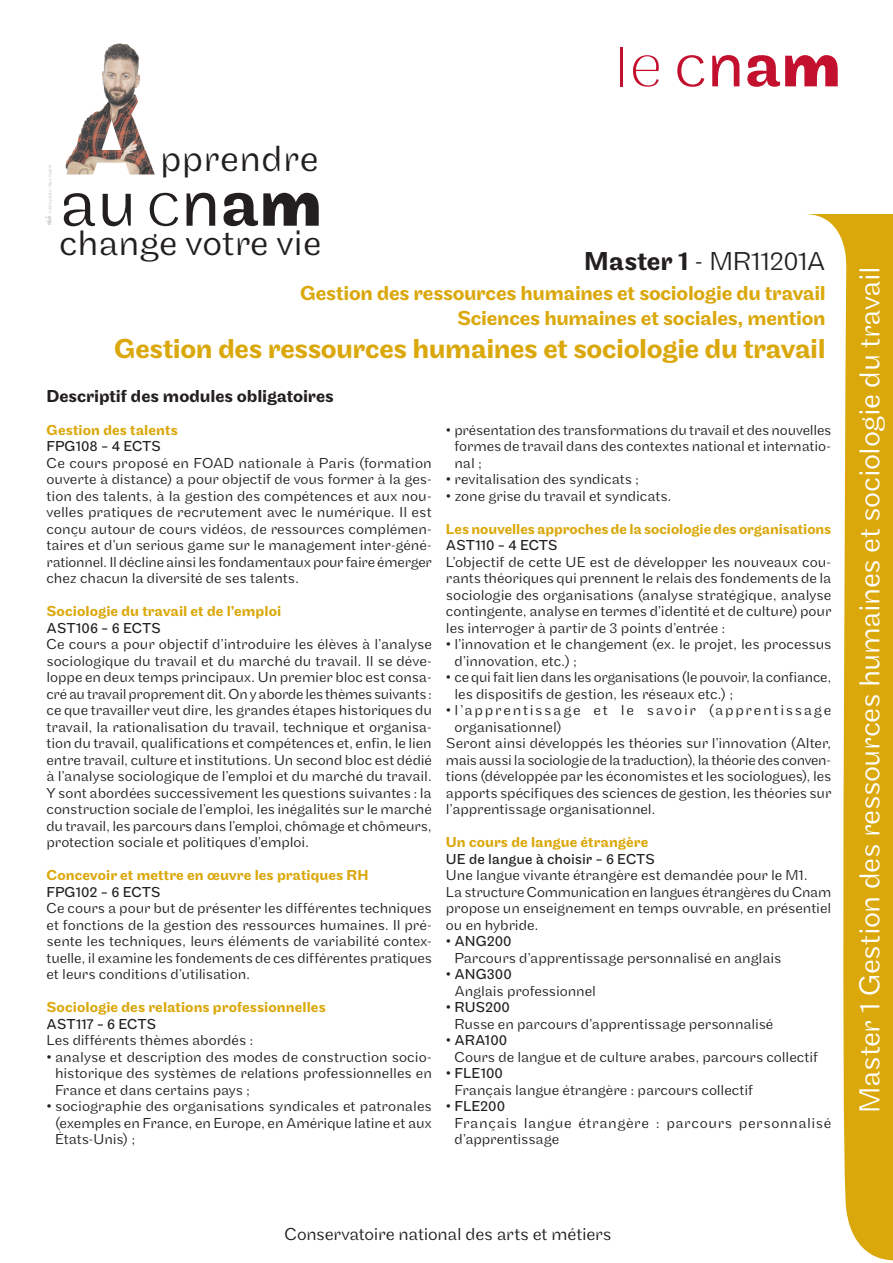
<style>
.page{position:relative;width:893px;height:1263px;background:#fff}
.page>*{position:absolute;margin:0;border:0;box-sizing:border-box;transform-origin:0 0}
.t1{font:300 69.45px "Maple";color:#231f20}
.t2{font:300 37.95px "Maple";letter-spacing:.015em;color:#231f20}
.t3{font:300 36.9px "Maple";color:#231f20}
.t4{font:300 30px "Maple";letter-spacing:-.015em;color:#fff}
.en_tete{font:500 28.5px "Maple";letter-spacing:-.015em;color:#dba80c}
.en_tete-2{font:300 27px "Maple";letter-spacing:-.02em;color:#231f20}
.en_tete-3{font:500 21px "Maple";letter-spacing:-.015em;color:#dba80c}
.Texte_courant{font:300 18px "Maple";letter-spacing:-.01em;color:#231f20}
.Texte_courant-2{font:500 18px "Maple";letter-spacing:-.005em;color:#231f20}
.texte{font:300 15px/16.5px "Maple";letter-spacing:-.005em;color:#231f20;text-align:justify}
.Texte_courant-3{font:500 15px "Maple";color:#dba80c}
.texte-2{font:15px "Maple";color:#231f20}
.texte-3{font:300 15px/16.5px "Maple";letter-spacing:.04em;color:#231f20}
.texte-4{font:300 15px/16.5px "Maple";letter-spacing:.11em;color:#231f20}
.texte-5{font:500 15px "Maple";color:#dba80c}
.t5{font:4.35px "Myriad Pro";color:#c7c8ca}
.s1{font-weight:500}
.s2{font-weight:300}
</style>
<div class="page">
<svg style="left:806px;top:214px;width:87px;height:1047px;fill:#dba80c"></svg>
<svg style="left:633px;top:55px;width:26px;height:32px"></svg>
<hr style="left:621px;top:47px;width:2px;height:39px;background:#c3102e">
<svg style="left:677px;top:55px;width:27px;height:32px"></svg>
<svg style="left:712px;top:55px;width:27px;height:31px"></svg>
<svg style="left:747px;top:55px;width:91px;height:32px"></svg>
<svg style="left:150px;top:193px;width:28px;height:33px"></svg>
<svg style="left:187px;top:193px;width:28px;height:33px"></svg>
<svg style="left:224px;top:193px;width:95px;height:33px"></svg>
<img style="left:65px;top:43px;width:90px;height:132px">
<svg style="left:45px;top:216px;width:7px;height:9px"></svg>
<p class="t5" style="left:47px;top:215px;width:52px;rotate:-90deg">- Crédit photo : Marc Guéret</p>
<p class="t1" style="left:59px;top:163px;width:79px">au</p>
<p class="t2" style="left:160px;top:137px;width:160px">pprendre</p>
<p class="t3" style="left:59px;top:222px;width:264px">change votre vie</p>
<p class="en_tete-2" style="left:584px;top:246px;width:243px"><span class="s1">Master 1</span> - MR11201A</p>
<p class="en_tete-3" style="left:300px;top:281px;width:527px">Gestion des ressources humaines et sociologie du travail</p>
<p class="en_tete-3" style="left:457px;top:306px;width:370px">Sciences humaines et sociales, mention</p>
<p class="en_tete" style="left:114px;top:332px;width:713px">Gestion des ressources humaines et sociologie du travail</p>
<p class="Texte_courant-2" style="left:47px;top:385px;width:289px">Descriptif des modules obligatoires</p>
<p class="Texte_courant-3" style="left:47px;top:421px;width:133px">Gestion des talents</p>
<p class="texte-2" style="left:47px;top:438px;width:116px">FPG108 - 4 ECTS</p>
<p class="texte" style="left:47px;top:455px;width:387px">Ce cours proposé en FOAD nationale à Paris (formation ouverte à distance) a pour objectif de vous former à la ges&shy;tion des talents, à la gestion des compétences et aux nou&shy;velles pratiques de recrutement avec le numérique. Il est conçu autour de cours vidéos, de ressources complémen&shy;taires et d’un serious game sur le management inter-géné&shy;rationnel. Il décline ainsi les fondamentaux pour faire émerger chez chacun la diversité de ses talents.</p>
<p class="Texte_courant-3" style="left:47px;top:603px;width:236px">Sociologie du travail et de l’emploi</p>
<p class="texte-2" style="left:47px;top:619px;width:116px">AST106 - 6 ECTS</p>
<p class="texte" style="left:47px;top:636px;width:387px">Ce cours a pour objectif d’introduire les élèves à l’analyse sociologique du travail et du marché du travail. Il se déve&shy;loppe en deux temps principaux. Un premier bloc est consa&shy;cré au travail proprement dit. On y aborde les thèmes suivants: ce que travailler veut dire, les grandes étapes historiques du travail, la rationalisation du travail, technique et organisa&shy;tion du travail, qualifications et compétences et, enfin, le lien entre travail, culture et institutions. Un second bloc est dédié à l’analyse sociologique de l’emploi et du marché du travail.<br>Y sont abordées successivement les questions suivantes : la construction sociale de l’emploi, les inégalités sur le marché du travail, les parcours dans l’emploi, chômage et chômeurs, protection sociale et politiques d’emploi.</p>
<p class="Texte_courant-3" style="left:47px;top:867px;width:324px">Concevoir et mettre en œuvre les pratiques RH</p>
<p class="texte-2" style="left:47px;top:883px;width:115px">FPG102 - 6 ECTS</p>
<p class="texte" style="left:47px;top:900px;width:387px">Ce cours a pour but de présenter les différentes techniques et fonctions de la gestion des ressources humaines. Il pré&shy;sente les techniques, leurs éléments de variabilité contex&shy;tuelle, il examine les fondements de ces différentes pratiques et leurs conditions d’utilisation.</p>
<p class="Texte_courant-3" style="left:47px;top:999px;width:281px">Sociologie des relations professionnelles</p>
<p class="texte-2" style="left:47px;top:1015px;width:111px">AST117 - 6 ECTS</p>
<p class="texte" style="left:47px;top:1032px;width:208px">Les différents thèmes abordés :</p>
<p class="texte" style="left:55px;top:1049px;width:378px;text-indent:-9px">• analyse et description des modes de construction socio&shy;historique des systèmes de relations professionnelles en France et dans certains pays ;</p>
<p class="texte" style="left:55px;top:1098px;width:378px;text-indent:-9px">• sociographie des organisations syndicales et patronales (exemples en France, en Europe, en Amérique latine et aux États-Unis) ;</p>
<p class="texte" style="left:454px;top:422px;width:378px;text-indent:-9px">• présentation des transformations du travail et des nouvelles formes de travail dans des contextes national et internatio&shy;nal ;</p>
<p class="texte" style="left:446px;top:471px;width:195px">• revitalisation des syndicats ;</p>
<p class="texte" style="left:446px;top:488px;width:227px">• zone grise du travail et syndicats.</p>
<p class="Texte_courant-3" style="left:446px;top:520px;width:387px">Les nouvelles approches de la sociologie des organisations</p>
<p class="texte-2" style="left:446px;top:537px;width:113px">AST110 - 4 ECTS</p>
<p class="texte" style="left:446px;top:554px;width:387px">L’objectif de cette UE est de développer les nouveaux cou&shy;rants théoriques qui prennent le relais des fondements de la sociologie des organisations (analyse stratégique, analyse contingente, analyse en termes d’identité et de culture) pour les interroger à partir de 3 points d’entrée :</p>
<p class="texte" style="left:454px;top:636px;width:378px;text-indent:-9px">• l’innovation et le changement (ex. le projet, les processus d’innovation, etc.) ;</p>
<p class="texte" style="left:454px;top:669px;width:378px;text-indent:-9px">• ce qui fait lien dans les organisations (le pouvoir, la confiance, les dispositifs de gestion, les réseaux etc.) ;</p>
<p class="texte-4" style="left:454px;top:702px;width:378px;text-indent:-9px">• l’apprentissage et le savoir (apprentissage organisationnel)</p>
<p class="texte" style="left:446px;top:735px;width:387px">Seront ainsi développés les théories sur l’innovation (Alter, mais aussi la sociologie de la traduction), la théorie des conven&shy;tions (développée par les économistes et les sociologues), les apports spécifiques des sciences de gestion, les théories sur l’apprentissage organisationnel.</p>
<p class="texte-5" style="left:446px;top:834px;width:204px">Un cours de langue étrangère</p>
<p class="texte-2" style="left:446px;top:850px;width:210px">UE de langue à choisir - 6 ECTS</p>
<p class="texte" style="left:446px;top:867px;width:363px">Une langue vivante étrangère est demandée pour le M1.</p>
<p class="texte" style="left:446px;top:884px;width:387px">La structure Communication en langues étrangères du Cnam propose un enseignement en temps ouvrable, en présentiel ou en hybride.</p>
<p class="texte-2" style="left:446px;top:933px;width:67px"><span class="s2">•</span> ANG200</p>
<p class="texte" style="left:454px;top:950px;width:328px">Parcours d’apprentissage personnalisé en anglais</p>
<p class="texte-2" style="left:446px;top:966px;width:67px"><span class="s2">•</span> ANG300</p>
<p class="texte" style="left:454px;top:983px;width:143px">Anglais professionnel</p>
<p class="texte-2" style="left:446px;top:999px;width:66px"><span class="s2">•</span> RUS200</p>
<p class="texte" style="left:454px;top:1016px;width:320px">Russe en parcours d’apprentissage personnalisé</p>
<p class="texte-2" style="left:446px;top:1032px;width:63px"><span class="s2">•</span> ARA100</p>
<p class="texte" style="left:454px;top:1049px;width:365px">Cours de langue et de culture arabes, parcours collectif</p>
<p class="texte-2" style="left:446px;top:1065px;width:59px"><span class="s2">•</span> FLE100</p>
<p class="texte" style="left:454px;top:1082px;width:300px">Français langue étrangère : parcours collectif</p>
<p class="texte-2" style="left:446px;top:1098px;width:61px"><span class="s2">•</span> FLE200</p>
<p class="texte-3" style="left:454px;top:1115px;width:378px">Français langue étrangère : parcours personnalisé d’apprentissage</p>
<p class="t4" style="left:852px;top:1113px;width:848px;rotate:-90deg">Master 1 Gestion des ressources humaines et sociologie du travail</p>
<p class="Texte_courant" style="left:284px;top:1224px;width:329px">Conservatoire national des arts et métiers</p>
</div>
